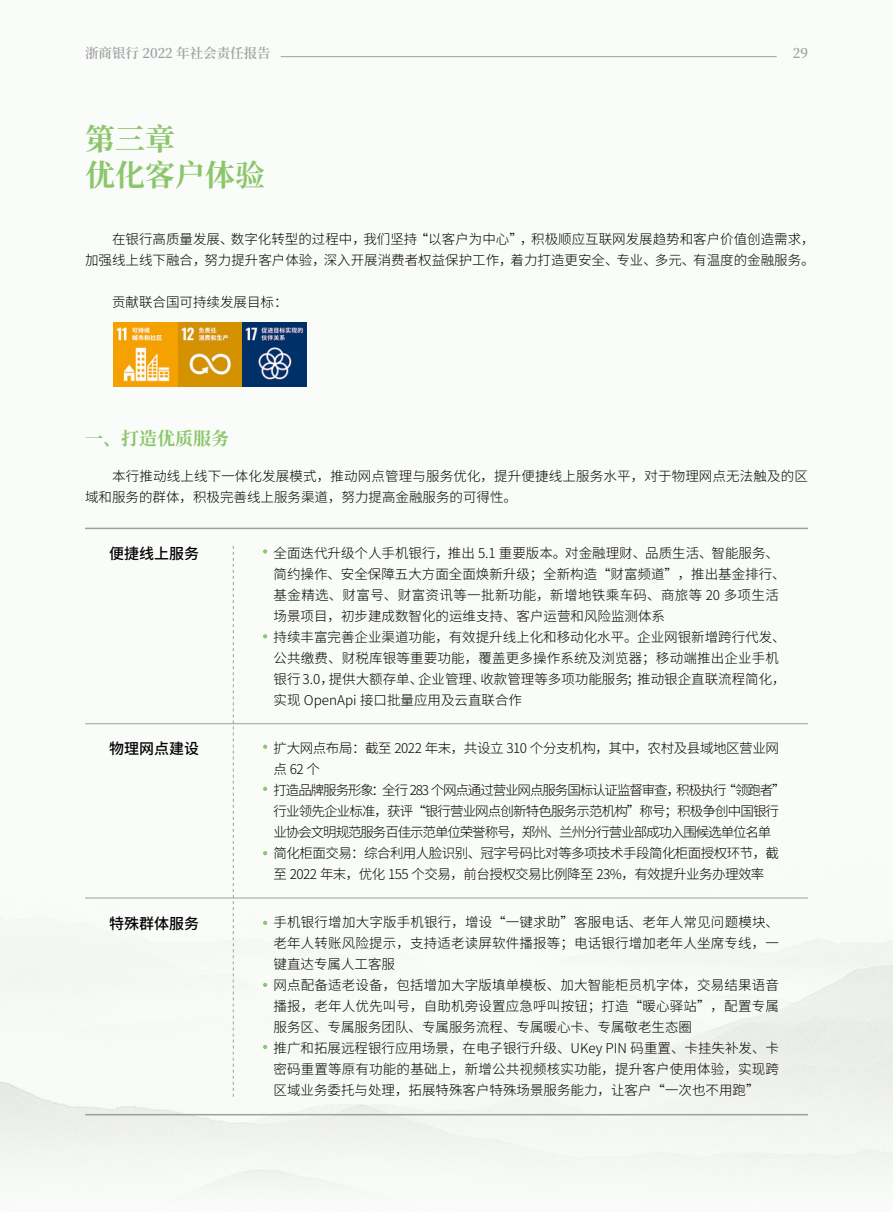
<style>
.page{position:relative;width:893px;height:1212px;background:#f9fcf8}
.page>*{position:absolute;margin:0;border:0;box-sizing:border-box;transform-origin:0 0}
.一级-三章{font:700 30px "Source Han Serif CN";color:#8cc66c}
.二级-三章{font:700 18px "Source Han Serif CN";color:#8cc66c}
.表格标题{font:500 15px "Source Han Sans CN";color:#000}
.正文{font:300 13.5px/21px "Source Han Sans CN";color:#000}
.正文-2{font:300 13.5px/21px "Source Han Sans CN";letter-spacing:-.08em;color:#000}
.正文-3{font:300 13.5px/21px "Source Han Sans CN";letter-spacing:-.04em;color:#000}
.正文-4{font:300 13.5px/21px "Source Han Sans CN";letter-spacing:-.03em;color:#000}
.t1{font:600 13.5px "Source Han Serif CN";color:#9f9fa0}
</style>
<div class="page">
<hr style="left:281px;top:56px;width:496px;height:1px;background:#9f9fa0">
<img style="left:114px;top:323px;width:193px;height:64px">
<hr style="left:85px;top:723px;width:723px;height:1px;background:#9f9fa0">
<hr style="left:85px;top:528px;width:723px;height:1px;background:#9f9fa0">
<hr style="left:85px;top:898px;width:723px;height:1px;background:#9f9fa0">
<hr style="left:85px;top:1114px;width:723px;height:1px;background:#9f9fa0">
<svg style="left:233px;top:546px;width:1px;height:551px"></svg>
<svg style="left:263px;top:549px;width:4px;height:4px"></svg>
<svg style="left:263px;top:634px;width:4px;height:4px"></svg>
<svg style="left:263px;top:744px;width:4px;height:5px"></svg>
<svg style="left:263px;top:787px;width:4px;height:4px"></svg>
<svg style="left:263px;top:851px;width:4px;height:4px"></svg>
<svg style="left:263px;top:921px;width:4px;height:4px"></svg>
<svg style="left:263px;top:983px;width:4px;height:4px"></svg>
<svg style="left:263px;top:1045px;width:4px;height:4px"></svg>
<p class="t1" style="left:85px;top:46px;width:187px">浙商银行 2022 年社会责任报告</p>
<p class="t1" style="left:793px;top:46px;width:17px">29</p>
<p class="一级-三章" style="left:85px;top:122px;width:91px">第三章</p>
<p class="一级-三章" style="left:85px;top:158px;width:181px">优化客户体验</p>
<p class="正文" style="left:85px;top:229px;width:731px;text-align:right">在银行高质量发展、数字化转型的过程中，我们坚持“以客户为中心”，积极顺应互联网发展趋势和客户价值创造需求，<br>加强线上线下融合，努力提升客户体验，深入开展消费者权益保护工作，着力打造更安全、专业、多元、有温度的金融服务。</p>
<p class="正文" style="left:112px;top:292px;width:177px">贡献联合国可持续发展目标：</p>
<p class="二级-三章" style="left:85px;top:429px;width:145px">一、打造优质服务</p>
<p class="正文" style="left:85px;top:465px;width:725px;text-indent:27px">本行推动线上线下一体化发展模式，推动网点管理与服务优化，提升便捷线上服务水平，对于物理网点无法触及的区域和服务的群体，积极完善线上服务渠道，努力提高金融服务的可得性。</p>
<p class="表格标题" style="left:109px;top:545px;width:91px">便捷线上服务</p>
<p class="正文" style="left:274px;top:542px;width:514px">全面迭代升级个人手机银行，推出 5.1 重要版本。对金融理财、品质生活、智能服务、简约操作、安全保障五大方面全面焕新升级；全新构造“财富频道”，推出基金排行、基金精选、财富号、财富资讯等一批新功能，新增地铁乘车码、商旅等 20 多项生活场景项目，初步建成数智化的运维支持、客户运营和风险监测体系</p>
<p class="正文" style="left:274px;top:626px;width:514px">持续丰富完善企业渠道功能，有效提升线上化和移动化水平。企业网银新增跨行代发、公共缴费、财税库银等重要功能，覆盖更多操作系统及浏览器；移动端推出企业手机银行 3.0，提供大额存单、企业管理、收款管理等多项功能服务；推动银企直联流程简化，实现 OpenApi 接口批量应用及云直联合作</p>
<p class="表格标题" style="left:109px;top:740px;width:91px">物理网点建设</p>
<p class="正文-4" style="left:274px;top:738px;width:507px">扩大网点布局：截至 2022 年末，共设立 310 个分支机构，其中，农村及县域地区营业网点62个</p>
<p class="正文-2" style="left:274px;top:780px;width:514px">打造品牌服务形象：全行 283 个网点通过营业网点服务国标认证监督审查，积极执行“领跑者”行业领先企业标准，获评“银行营业网点创新特色服务示范机构”称号；积极争创中国银行业协会文明规范服务百佳示范单位荣誉称号，郑州、兰州分行营业部成功入围候选单位名单</p>
<p class="正文-3" style="left:274px;top:843px;width:507px">简化柜面交易：综合利用人脸识别、冠字号码比对等多项技术手段简化柜面授权环节，截至 2022 年末，优化 155 个交易，前台授权交易比例降至 23%，有效提升业务办理效率</p>
<p class="表格标题" style="left:109px;top:915px;width:91px">特殊群体服务</p>
<p class="正文" style="left:274px;top:912px;width:507px;text-align:justify">手机银行增加大字版手机银行，增设“一键求助”客服电话、老年人常见问题模块、老年人转账风险提示，支持适老读屏软件播报等；电话银行增加老年人坐席专线，一键直达专属人工客服</p>
<p class="正文" style="left:274px;top:975px;width:507px;text-align:justify">网点配备适老设备，包括增加大字版填单模板、加大智能柜员机字体，交易结果语音播报，老年人优先叫号，自助机旁设置应急呼叫按钮；打造“暖心驿站”，配置专属服务区、专属服务团队、专属服务流程、专属暖心卡、专属敬老生态圈</p>
<p class="正文" style="left:274px;top:1038px;width:507px;text-align:justify">推广和拓展远程银行应用场景，在电子银行升级、UKey PIN 码重置、卡挂失补发、卡密码重置等原有功能的基础上，新增公共视频核实功能，提升客户使用体验，实现跨区域业务委托与处理，拓展特殊客户特殊场景服务能力，让客户“一次也不用跑”</p>
</div>
